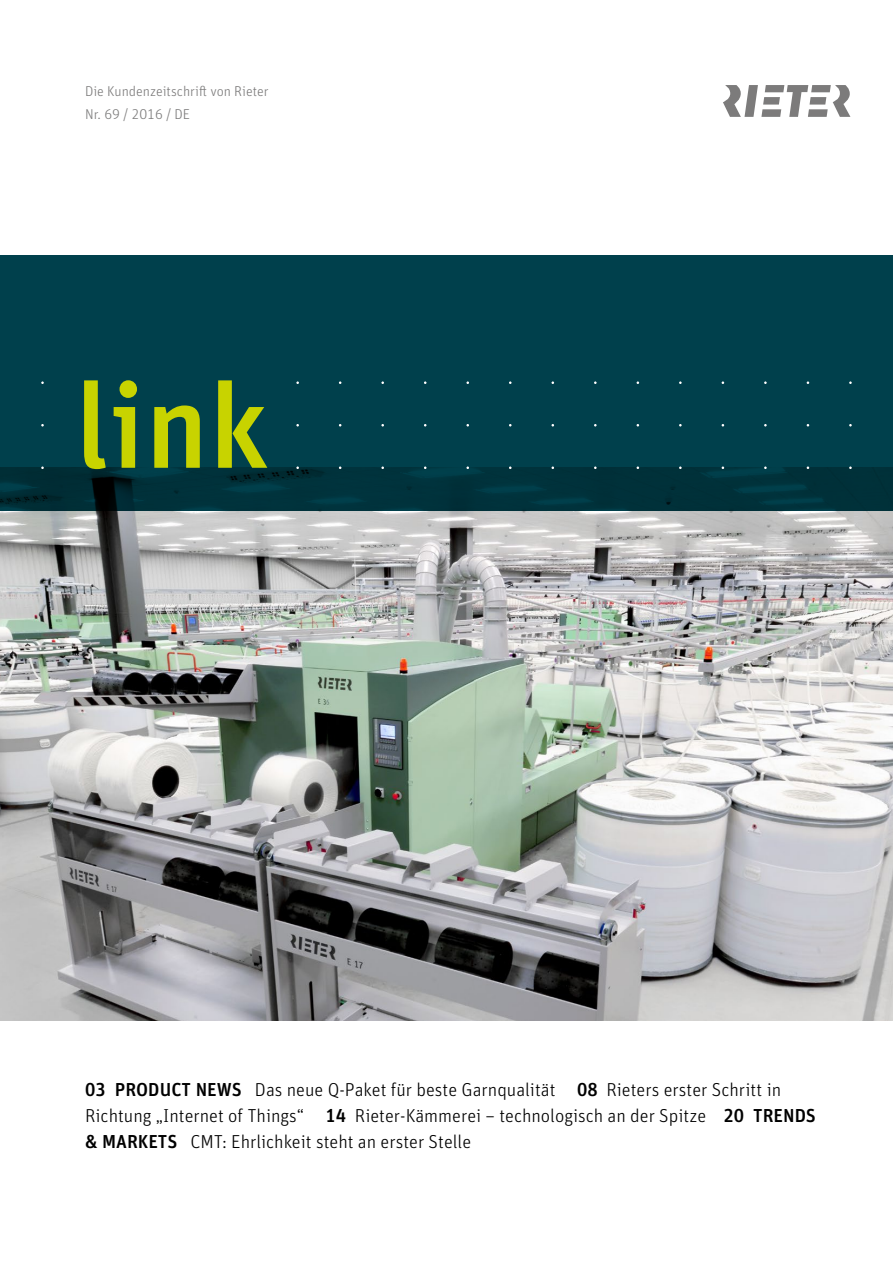
<style>
.page{position:relative;width:893px;height:1263px;background:#fff}
.page>*{position:absolute;margin:0;border:0;box-sizing:border-box;transform-origin:0 0}
.t1{font:500 120px "Unit Pro";color:#c8d300}
.t2{font:300 18.75px/26.2px "Unit Pro";color:#000}
.t3{font:300 14.25px/22.5px "Unit Pro";color:#7c7b7b}
.s1{font-weight:500}
</style>
<div class="page">
<img style="left:0;top:510px;width:893px;height:510px">
<svg style="left:723px;top:85px;width:127px;height:32px"></svg>
<div style="left:0;top:255px;width:893px;height:255px;background:#00404c"></div>
<p class="t3" style="left:85px;top:80px;width:185px">Die Kundenzeitschrift von Rieter<br>Nr. 69 / 2016 / DE</p>
<h1 class="t1" style="left:75px;top:336px;width:195px">link</h1>
<p class="t2" style="left:85px;top:1075px;width:732px"><span class="s1">03 PRODUCT NEWS</span> Das neue Q-Paket für beste Garnqualität <span class="s1">08</span> Rieters erster Schritt in<br>Richtung „Internet of Things“ <span class="s1">14</span> Rieter-Kämmerei – technologisch an der Spitze <span class="s1">20 TRENDS &amp; MARKETS</span> CMT: Ehrlichkeit steht an erster Stelle</p>
</div>
